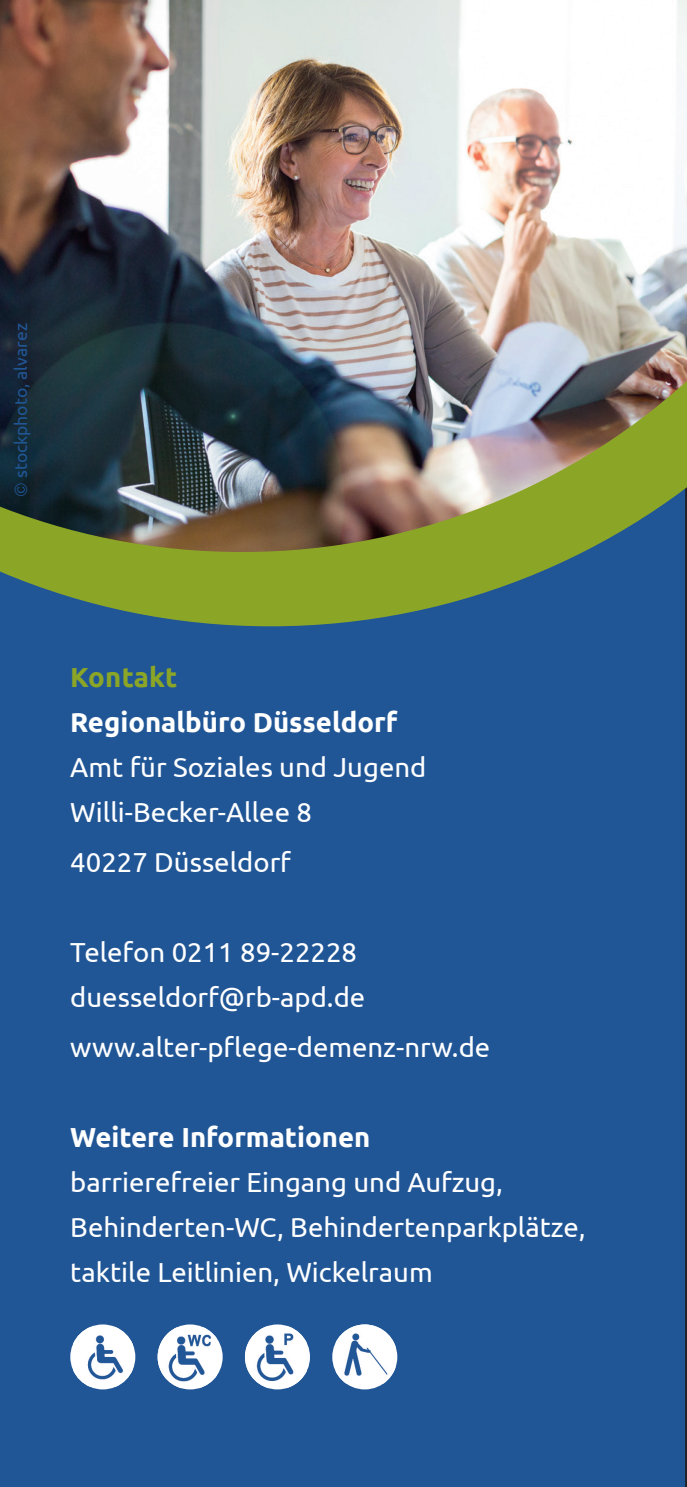
<style>
.page{position:relative;width:687px;height:1487px;background:#fff}
.page>*{position:absolute;margin:0;border:0;box-sizing:border-box;transform-origin:0 0}
.t1{font:27.5px/45px "Ubuntu";color:#fff}
.t2{font:700 27.5px "Ubuntu";color:#fff}
.t3{font:700 27.5px "Ubuntu";letter-spacing:.005em;color:#8ba627}
.t4{font:17.5px "Ubuntu";color:#215696}
.s1{font-family:"News Gothic BT"}
</style>
<div class="page">
<div style="left:0;top:626px;width:686px;height:861px;background:#215696"></div>
<img style="left:0;top:0;width:686px;height:380px">
<img style="left:0;top:380px;width:686px;height:246px">
<svg style="left:70px;top:1324px;width:65px;height:65px"></svg>
<img style="left:73px;top:1327px;width:60px;height:60px">
<div style="left:157px;top:1324px;width:65px;height:65px;background:#fff;border-radius:50%"></div>
<img style="left:157px;top:1327px;width:60px;height:61px">
<svg style="left:245px;top:1324px;width:65px;height:65px"></svg>
<img style="left:245px;top:1326px;width:61px;height:62px">
<div style="left:332px;top:1324px;width:65px;height:65px;background:#fff;border-radius:50%"></div>
<img style="left:335px;top:1324px;width:60px;height:60px">
<p class="t4" style="left:10px;top:497px;width:175px;rotate:-90deg"><span class="s1">©</span> stockphoto, alvarez</p>
<p class="t3" style="left:70px;top:660px;width:109px">Kontakt</p>
<p class="t2" style="left:70px;top:705px;width:328px">Regionalbüro Düsseldorf</p>
<p class="t1" style="left:70px;top:743px;width:357px">Amt für Soziales und Jugend<br>Willi-Becker-Allee 8</p>
<p class="t1" style="left:70px;top:838px;width:222px">40227 Düsseldorf</p>
<p class="t1" style="left:70px;top:928px;width:296px">Telefon 0211 89-22228 duesseldorf@rb-apd.de</p>
<p class="t1" style="left:70px;top:1023px;width:421px">www.alter-pflege-demenz-nrw.de</p>
<p class="t2" style="left:70px;top:1120px;width:301px">Weitere Informationen</p>
<p class="t1" style="left:70px;top:1158px;width:516px">barrierefreier Eingang und Aufzug,<br>Behinderten-WC, Behindertenparkplätze, taktile Leitlinien, Wickelraum</p>
</div>
